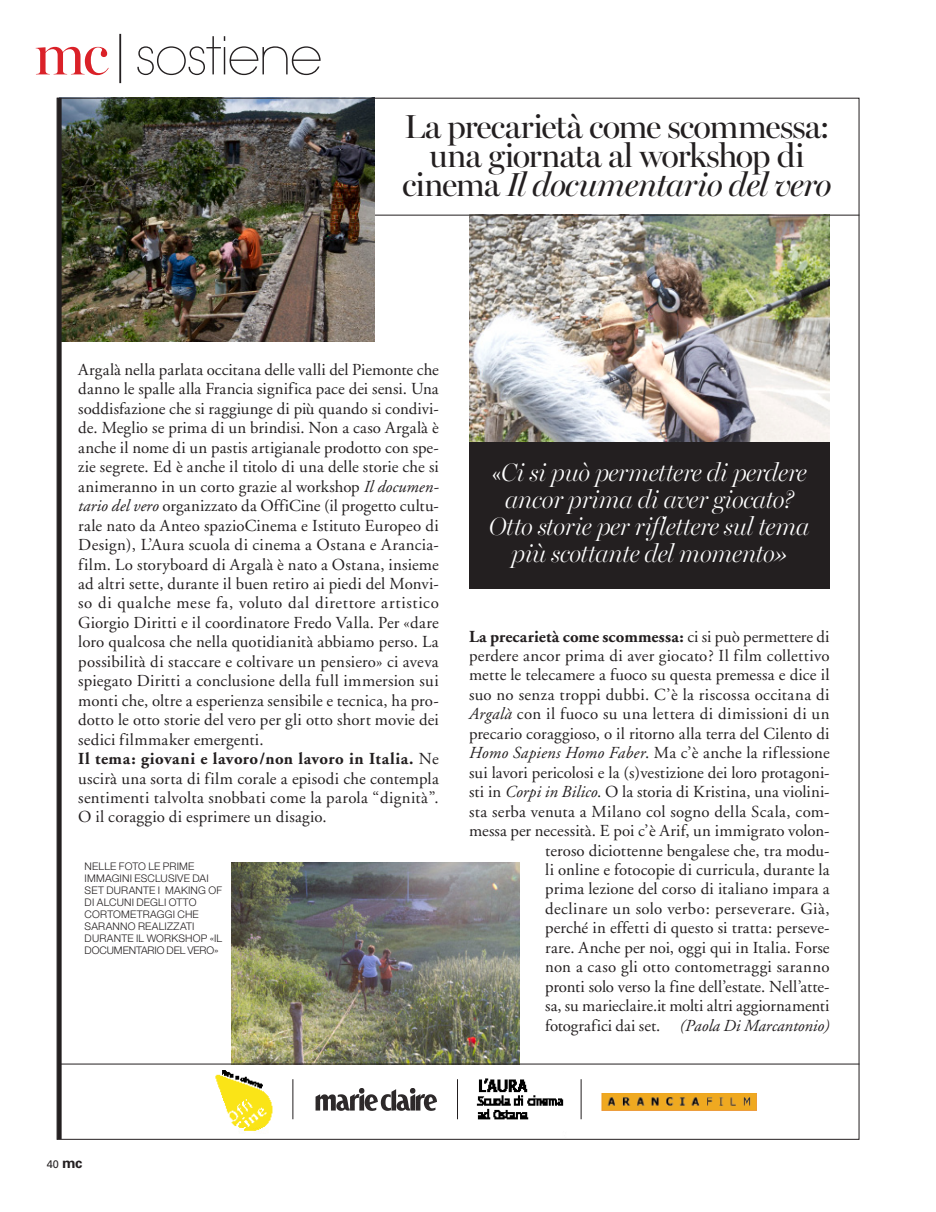
<style>
.page{position:relative;width:936px;height:1212px;background:#fff}
.page>*{position:absolute;margin:0;border:0;box-sizing:border-box;transform-origin:0 0}
.t1{font:200 51.6px "Avant Garde";letter-spacing:-.03em;color:#231f20}
.t2{font:33.45px/29.4px "Miller Banner";letter-spacing:-.035em;color:#231f20;text-align:center}
.t3{font:italic 300 25.5px/27px "Miller Banner";letter-spacing:-.02em;color:#fff;text-align:center}
.t4{font:16.8px/19.5px "Adobe Garamond";letter-spacing:.01em;color:#231f20}
.t5{font:10.95px "Univers";color:#231f20}
.t6{font:300 10.5px/12px "Helvetica Neue LT Std";letter-spacing:.02em;color:#231f20}
.s1{font-family:"Miller Banner";font-weight:400;font-size:59.25px;color:#da2128}
.s2{font-style:italic}
.s3{font-family:"Adobe Garamond Italic Os F"}
.s4{font-weight:700}
.s5{font-family:"Adobe Garamond";font-weight:400;font-style:normal}
.s6{font-weight:700;font-size:14.4px}
</style>
<div class="page">
<img style="left:469px;top:216px;width:360px;height:226px">
<hr style="left:58px;top:215px;width:801px;height:1px;background:#231f20">
<img style="left:62px;top:100px;width:312px;height:241px">
<img style="left:232px;top:862px;width:287px;height:202px">
<div style="left:57px;top:98px;width:5px;height:1041px;background:#231f20"></div>
<img style="left:215px;top:1070px;width:58px;height:62px">
<img style="left:476px;top:1078px;width:88px;height:42px">
<img style="left:601px;top:1093px;width:155px;height:17px">
<hr style="left:580px;top:1079px;width:1px;height:40px;background:#231f20">
<img style="left:315px;top:1088px;width:121px;height:23px">
<hr style="left:457px;top:1079px;width:1px;height:40px;background:#231f20">
<hr style="left:292px;top:1079px;width:1px;height:40px;background:#231f20">
<div style="left:469px;top:442px;width:360px;height:146px;background:#231f20"></div>
<hr style="left:58px;top:1064px;width:801px;height:1px;background:#231f20">
<hr style="left:119px;top:34px;width:2px;height:49px;background:#231f20">
<h1 class="t1" style="left:34px;top:25px;width:289px"><span class="s1">mc</span> sostiene</h1>
<h2 class="t2" style="left:402px;top:111px;width:431px">La precarietà come scommessa: una giornata al workshop di cinema <span class="s2">Il documentario del vero</span></h2>
<p class="t4" style="left:78px;top:360px;width:362px">Argalà nella parlata occitana delle valli del Piemonte che danno le spalle alla Francia significa pace dei sensi. Una soddisfazione che si raggiunge di più quando si condivi&shy;de. Meglio se prima di un brindisi. Non a caso Argalà è anche il nome di un pastis artigianale prodotto con spe&shy;zie segrete. Ed è anche il titolo di una delle storie che si animeranno in un corto grazie al workshop <span class="s3">Il documen&shy;tario del vero</span> organizzato da OffiCine (il progetto cultu&shy;rale nato da Anteo spazioCinema e Istituto Europeo di Design), L’Aura scuola di cinema a Ostana e Arancia&shy;film. Lo storyboard di Argalà è nato a Ostana, insieme ad altri sette, durante il buen retiro ai piedi del Monvi&shy;so di qualche mese fa, voluto dal direttore artistico Giorgio Diritti e il coordinatore Fredo Valla. Per «dare loro qualcosa che nella quotidianità abbiamo perso. La possibilità di staccare e coltivare un pensiero» ci aveva spiegato Diritti a conclusione della full immersion sui monti che, oltre a esperienza sensibile e tecnica, ha pro&shy;dotto le otto storie del vero per gli otto short movie dei sedici filmmaker emergenti.<br><span class="s4">Il tema: giovani e lavoro/non lavoro in Italia.</span> Ne uscirà una sorta di film corale a episodi che contempla sentimenti talvolta snobbati come la parola “dignità”.<br>O il coraggio di esprimere un disagio.</p>
<p class="t6" style="left:85px;top:860px;width:139px">NELLE FOTO LE PRIME<br>IMMAGINI ESCLUSIVE DAI<br>SET DURANTE I MAKING OF<br>DI ALCUNI DEGLI OTTO<br>CORTOMETRAGGI CHE<br>SARANNO REALIZZATI<br>DURANTE IL WORKSHOP «IL<br>DOCUMENTARIO DEL VERO»</p>
<h3 class="t3" style="left:489px;top:459px;width:322px"><span class="s5">«</span>Ci si può permettere di perdere ancor prima di aver giocato?<br>Otto storie per riflettere sul tema più scottante del momento»</h3>
<p class="t4" style="left:469px;top:627px;width:362px;text-align:right"><span class="s4">La precarietà come scommessa:</span> ci si può permettere di perdere ancor prima di aver giocato? Il film collettivo mette le telecamere a fuoco su questa premessa e dice il suo no senza troppi dubbi. C’è la riscossa occitana di <span class="s2">Argalà</span> con il fuoco su una lettera di dimissioni di un precario coraggioso, o il ritorno alla terra del Cilento di <span class="s2">Homo Sapiens Homo Faber</span>. Ma c’è anche la riflessione sui lavori pericolosi e la (s)vestizione dei loro protagoni&shy;sti in <span class="s2">Corpi in Bilico</span>. O la storia di Kristina, una violini&shy;sta serba venuta a Milano col sogno della Scala, com&shy;messa per necessità. E poi c’è Arif, un immigrato volon&shy;teroso diciottenne bengalese che, tra modu-<br>li online e fotocopie di curricula, durante la<br>prima lezione del corso di italiano impara a<br>declinare un solo verbo: perseverare. Già,<br>perché in effetti di questo si tratta: perseve-<br>rare. Anche per noi, oggi qui in Italia. Forse<br>non a caso gli otto contometraggi saranno<br>pronti solo verso la fine dell’estate. Nell’atte-<br>sa, su marieclaire.it molti altri aggiornamenti<br>fotografici dai set. <span class="s2">(Paola Di Marcantonio)</span></p>
<p class="t5" style="left:47px;top:1157px;width:37px">40 <span class="s6">mc</span></p>
</div>
